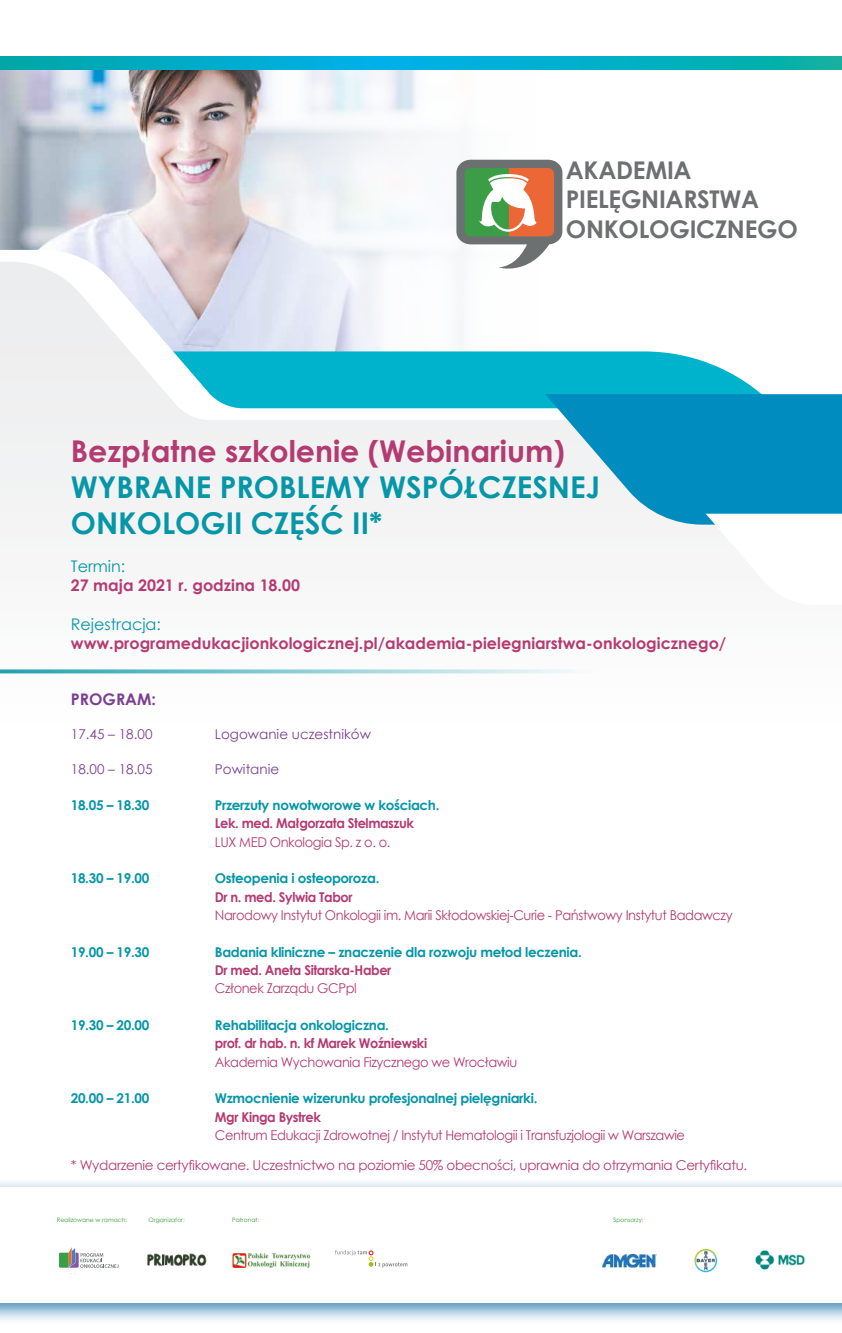
<style>
.page{position:relative;width:842px;height:1333px;background:#fff}
.page>*{position:absolute;margin:0;border:0;box-sizing:border-box;transform-origin:0 0}
.t1{font:700 30px/36px "Century Gothic";color:#0596a8}
.t2{font:700 30px "Century Gothic";color:#b43a72}
.t3{font:700 24.4px/29.3px "Century Gothic";letter-spacing:-.01em;color:#6d7071}
.t4{font:700 16px "Century Gothic";color:#b43a72}
.t5{font:16px "Century Gothic";color:#0596a8}
.t6{font:700 16px "Century Gothic";color:#7a3f91}
.t7{font:700 13.5px "Century Gothic";letter-spacing:-.025em;color:#0596a8}
.t8{font:13.5px "Century Gothic";letter-spacing:-.03em;color:#b43a72;scale:.96 1}
.t9{font:700 13.5px "Century Gothic";letter-spacing:-.03em;color:#b43a72;scale:.96 1}
.t10{font:13.5px "Century Gothic";letter-spacing:-.03em;color:#b43a72}
.t11{font:13.5px "Century Gothic";color:#7a3f91}
.t12{font:6px "Century Gothic";color:#369b37}
</style>
<div class="page">
<img style="left:0;top:70px;width:550px;height:180px">
<svg style="left:0;top:262px;width:762px;height:412px"></svg>
<svg style="left:545px;top:394px;width:297px;height:211px"></svg>
<svg style="left:0;top:56px;width:842px;height:14px;background:#01adc6"></svg>
<svg style="left:456px;top:160px;width:106px;height:116px"></svg>
<svg style="left:0;top:669px;width:762px;height:4px"></svg>
<div style="left:0;top:1177px;width:842px;height:148px;background:#0063a4;opacity:.75"></div>
<div style="left:0;top:1187px;width:842px;height:116px;background:#fff"></div>
<svg style="left:59px;top:1247px;width:59px;height:20px"></svg>
<img style="left:232px;top:1253px;width:79px;height:15px">
<svg style="left:335px;top:1250px;width:72px;height:17px"></svg>
<img style="left:147px;top:1253px;width:60px;height:13px">
<img style="left:694px;top:1248px;width:24px;height:23px">
<img style="left:603px;top:1253px;width:53px;height:15px">
<img style="left:755px;top:1250px;width:51px;height:20px">
<h2 class="t3" style="left:566px;top:154px;width:233px">AKADEMIA<br>PIELĘGNIARSTWA<br>ONKOLOGICZNEGO</h2>
<h1 class="t2" style="left:71px;top:428px;width:495px">Bezpłatne szkolenie (Webinarium)</h1>
<h1 class="t1" style="left:71px;top:467px;width:531px">WYBRANE PROBLEMY WSPÓŁCZESNEJ<br>ONKOLOGII CZĘŚĆ II*</h1>
<p class="t5" style="left:71px;top:555px;width:56px">Termin:</p>
<p class="t4" style="left:71px;top:573px;width:231px">27 maja 2021 r. godzina 18.00</p>
<p class="t5" style="left:71px;top:612px;width:92px">Rejestracja:</p>
<p class="t4" style="left:71px;top:631px;width:657px">www.programedukacjionkologicznej.pl/akademia-pielegniarstwa-onkologicznego/</p>
<p class="t6" style="left:71px;top:686px;width:87px">PROGRAM:</p>
<p class="t11" style="left:71px;top:725px;width:83px">17.45 – 18.00</p>
<p class="t11" style="left:215px;top:725px;width:158px">Logowanie uczestników</p>
<p class="t11" style="left:71px;top:760px;width:83px">18.00 – 18.05</p>
<p class="t11" style="left:215px;top:760px;width:66px">Powitanie</p>
<p class="t7" style="left:71px;top:794px;width:80px">18.05 – 18.30</p>
<p class="t7" style="left:215px;top:794px;width:226px">Przerzuty nowotworowe w kościach.</p>
<p class="t9" style="left:215px;top:813px;width:209px">Lek. med. Małgorzata Stelmaszuk</p>
<p class="t8" style="left:215px;top:832px;width:184px">LUX MED Onkologia Sp. z o. o.</p>
<p class="t7" style="left:71px;top:868px;width:80px">18.30 – 19.00</p>
<p class="t7" style="left:215px;top:868px;width:166px">Osteopenia i osteoporoza.</p>
<p class="t9" style="left:215px;top:886px;width:145px">Dr n. med. Sylwia Tabor</p>
<p class="t8" style="left:215px;top:905px;width:541px">Narodowy Instytut Onkologii im. Marii Skłodowskiej-Curie - Państwowy Instytut Badawczy</p>
<p class="t7" style="left:71px;top:941px;width:80px">19.00 – 19.30</p>
<p class="t7" style="left:215px;top:941px;width:368px">Badania kliniczne – znaczenie dla rozwoju metod leczenia.</p>
<p class="t9" style="left:215px;top:959px;width:185px">Dr med. Aneta Sitarska-Haber</p>
<p class="t8" style="left:215px;top:979px;width:149px">Członek Zarządu GCPpl</p>
<p class="t7" style="left:71px;top:1014px;width:80px">19.30 – 20.00</p>
<p class="t7" style="left:215px;top:1014px;width:176px">Rehabilitacja onkologiczna.</p>
<p class="t9" style="left:215px;top:1033px;width:223px">prof. dr hab. n. kf Marek Woźniewski</p>
<p class="t8" style="left:215px;top:1052px;width:316px">Akademia Wychowania Fizycznego we Wrocławiu</p>
<p class="t7" style="left:71px;top:1088px;width:80px">20.00 – 21.00</p>
<p class="t7" style="left:215px;top:1088px;width:324px">Wzmocnienie wizerunku profesjonalnej pielęgniarki.</p>
<p class="t9" style="left:215px;top:1106px;width:112px">Mgr Kinga Bystrek</p>
<p class="t8" style="left:215px;top:1125px;width:491px">Centrum Edukacji Zdrowotnej / Instytut Hematologii i Transfuzjologii w Warszawie</p>
<p class="t10" style="left:71px;top:1155px;width:678px">* Wydarzenie certyfikowane. Uczestnictwo na poziomie 50% obecności, uprawnia do otrzymania Certyfikatu.</p>
<p class="t12" style="left:57px;top:1215px;width:72px">Realizowane w ramach:</p>
<p class="t12" style="left:149px;top:1215px;width:38px">Organizator:</p>
<p class="t12" style="left:232px;top:1215px;width:28px">Patronat:</p>
<p class="t12" style="left:613px;top:1215px;width:32px">Sponsorzy:</p>
</div>
